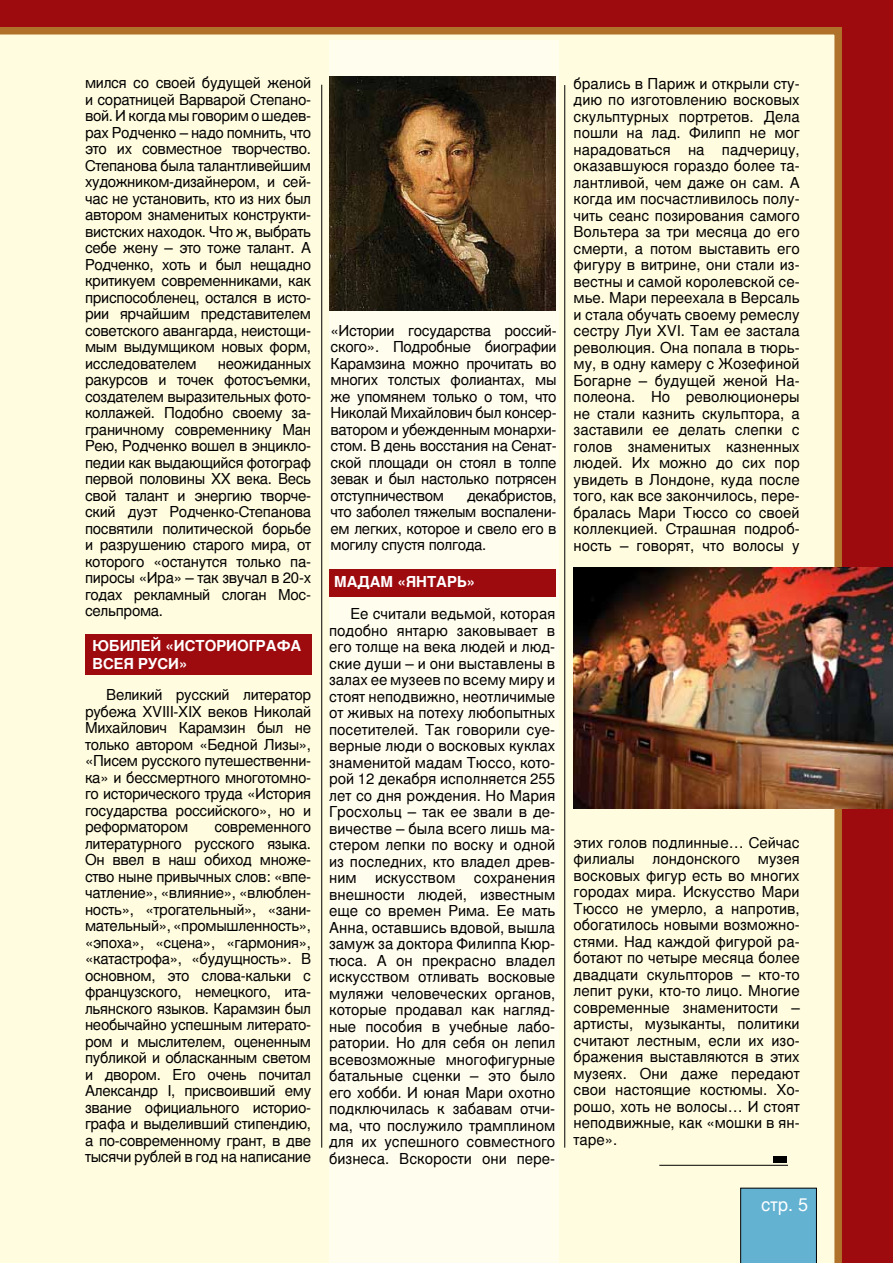
<style>
.page{position:relative;width:893px;height:1263px;background:#9e0b0f}
.page>*{position:absolute;margin:0;border:0;box-sizing:border-box;transform-origin:0 0}
.t1{font:18px "Nimbus San LCY";color:#fff}
.t2{font:15px/16.5px "Nimbus San LCY";color:#000;text-align:justify}
.t3{font:15px/16.5px "Nimbus San LCY";letter-spacing:-.02em;color:#000}
.t4{font:700 15px/18px "Nimbus San LCY";color:#fff}
</style>
<div class="page">
<div style="left:0;top:27px;width:842px;height:1236px;background:#fffcdf"></div>
<div style="left:329px;top:40px;width:229px;height:1223px;background:#fffdee"></div>
<hr style="left:321px;top:85px;width:1px;height:1062px;background:#000">
<hr style="left:564px;top:85px;width:1px;height:1063px;background:#000">
<div style="left:329px;top:569px;width:227px;height:27px;background:#9e0b0f"></div>
<div style="left:85px;top:634px;width:226px;height:41px;background:#9e0b0f"></div>
<div style="left:774px;top:1156px;width:13px;height:6px;background:#000"></div>
<hr style="left:659px;top:1165px;width:129px;height:1px;background:#000">
<div style="left:740px;top:1188px;width:77px;height:75px;background:#63b2d2"></div>
<img style="left:329px;top:77px;width:226px;height:233px">
<img style="left:573px;top:567px;width:320px;height:242px">
<p class="t2" style="left:85px;top:75px;width:228px">мился со своей будущей женой и соратницей Варварой Степано&shy;вой. И когда мы говорим о шедев&shy;рах Родченко – надо помнить, что это их совместное творчество.<br>Степанова была талантливейшим художником-дизайнером, и сей&shy;час не установить, кто из них был автором знаменитых конструкти&shy;вистских находок. Что ж, выбрать себе жену – это тоже талант. А Родченко, хоть и был нещадно критикуем современниками, как приспособленец, остался в исто&shy;рии ярчайшим представителем советского авангарда, неистощи&shy;мым выдумщиком новых форм, исследователем</p>
<p class="t2" style="left:85px;top:355px;width:228px;text-indent:133px">неожиданных ракурсов и точек фотосъемки, создателем выразительных фото&shy;коллажей. П одобно своему за&shy;граничному современнику Ман Рею, Родченко вошел в энцикло&shy;педии как выдающийся фотограф первой половины ХХ века. Весь свой талант и энергию творче&shy;ский дуэт Родченко-Степанова посвятили политической борьбе и разрушению старого мира, от которого «останутся только па&shy;пиросы «И ра» – так звучал в 20-х годах рекламный слоган Мос&shy;сельпрома.</p>
<p class="t4" style="left:93px;top:636px;width:210px">Юбилей «историографа<br>Всея Руси»</p>
<p class="t2" style="left:85px;top:687px;width:228px;text-indent:21px">Великий русский литератор рубежа XVIII-XIХ веков Н иколай Михайлович Карамзин был не только автором «Бедной Лизы», «П исем русского путешественни&shy;ка» и бессмертного многотомно&shy;го исторического труда «История государства российского», но и реформатором</p>
<p class="t3" style="left:85px;top:819px;width:228px;text-indent:129px">современного литературного русского языка.<br>Он ввел в наш обиход множе&shy;ство ныне привычных слов: «впе&shy;чатление», «влияние», «влюблен&shy;ность», «трогательный», «зани&shy;мательный», «промышленность», «эпоха», «сцена», «гармония», «катастрофа», «будущность». В основном, это слова-кальки с французского, немецкого, ита&shy;льянского языков. Карамзин был необычайно успешным литерато&shy;ром и мыслителем, оцененным публикой и обласканным светом и двором. Его очень почитал<br>Александр I, присвоивший ему звание официального историо&shy;графа и выделивший стипендию, а по-современному грант, в две тысячи рублей в год на написание</p>
<p class="t2" style="left:331px;top:322px;width:228px">«И стории государства россий&shy;ского». Подробные биографии Карамзина можно прочитать во многих толстых фолиантах, мы же упомянем только о том, что Н иколай Михайлович был консер&shy;ватором и убежденным монархи&shy;стом. В день восстания на Сенат&shy;ской площади он стоял в толпе зевак и был настолько потрясен отступничеством</p>
<p class="t2" style="left:331px;top:487px;width:228px;text-indent:137px">декабристов, что заболел тяжелым воспалени&shy;ем легких, которое и свело его в могилу спустя полгода.</p>
<p class="t4" style="left:334px;top:572px;width:142px">Мадам «Янтарь»</p>
<p class="t2" style="left:329px;top:606px;width:228px;text-indent:21px">Ее считали ведьмой, которая подобно янтарю заковывает в его толще на века людей и люд&shy;ские души – и они выставлены в залах ее музеев по всему миру и стоят неподвижно, неотличимые от живых на потеху любопытных посетителей. Так говорили суе&shy;верные люди о восковых куклах знаменитой мадам Тюссо, кото&shy;рой 12 декабря исполняется 255 лет со дня рождения. Но Мария Гросхольц – так ее звали в де&shy;вичестве – была всего лишь ма&shy;стером лепки по воску и одной из последних, кто владел древ&shy;ним искусством сохранения внешности людей, известным еще со времен Рима. Ее мать Анна, оставшись вдовой, вышла замуж за доктора Филиппа Кюр&shy;тюса. А он прекрасно владел искусством отливать восковые муляжи человеческих органов, которые продавал как нагляд&shy;ные пособия в учебные лабо&shy;ратории. Но для себя он лепил всевозможные многофигурные батальные сценки – это было его хобби. И юная Мари охотно подключилась к забавам отчи&shy;ма, что послужило трамплином для их успешного совместного бизнеса. Вскорости они пере-</p>
<p class="t2" style="left:574px;top:75px;width:228px">брались в П ариж и открыли сту&shy;дию по изготовлению восковых скульптурных портретов. Дела пошли на лад. Филипп не мог нарадоваться на падчерицу, оказавшуюся гораздо более та&shy;лантливой, чем даже он сам. А когда им посчастливилось полу&shy;чить сеанс позирования самого Вольтера за три месяца до его смерти, а потом выставить его фигуру в витрине, они стали из&shy;вестны и самой королевской се&shy;мье. Мари переехала в Версаль и стала обучать своему ремеслу сестру Луи XVI. Там ее застала революция. Она попала в тюрь&shy;му, в одну камеру с Жозефиной Богарне – будущей женой Н а&shy;полеона. Но революционеры не стали казнить скульптора, а заставили ее делать слепки с голов знаменитых казненных людей. Их можно до сих пор увидеть в Лондоне, куда после того, как все закончилось, пере&shy;бралась Мари Тюссо со своей коллекцией. Страшная подроб&shy;ность – говорят, что волосы у</p>
<p class="t2" style="left:574px;top:834px;width:228px">этих голов подлинные… Сейчас филиалы лондонского музея восковых фигур есть во многих городах мира. И скусство Мари Тюссо не умерло, а напротив, обогатилось новыми возможно&shy;стями. Н ад каждой фигурой ра&shy;ботают по четыре месяца более двадцати скульпторов – кто-то лепит руки, кто-то лицо. Многие современные знаменитости – артисты, музыканты, политики считают лестным, если их изо&shy;бражения выставляются в этих музеях. Они даже передают свои настоящие костюмы. Хо&shy;рошо, хоть не волосы… И стоят неподвижные, как «мошки в ян&shy;таре».</p>
<p class="t1" style="left:761px;top:1194px;width:49px">стр. 5</p>
</div>
